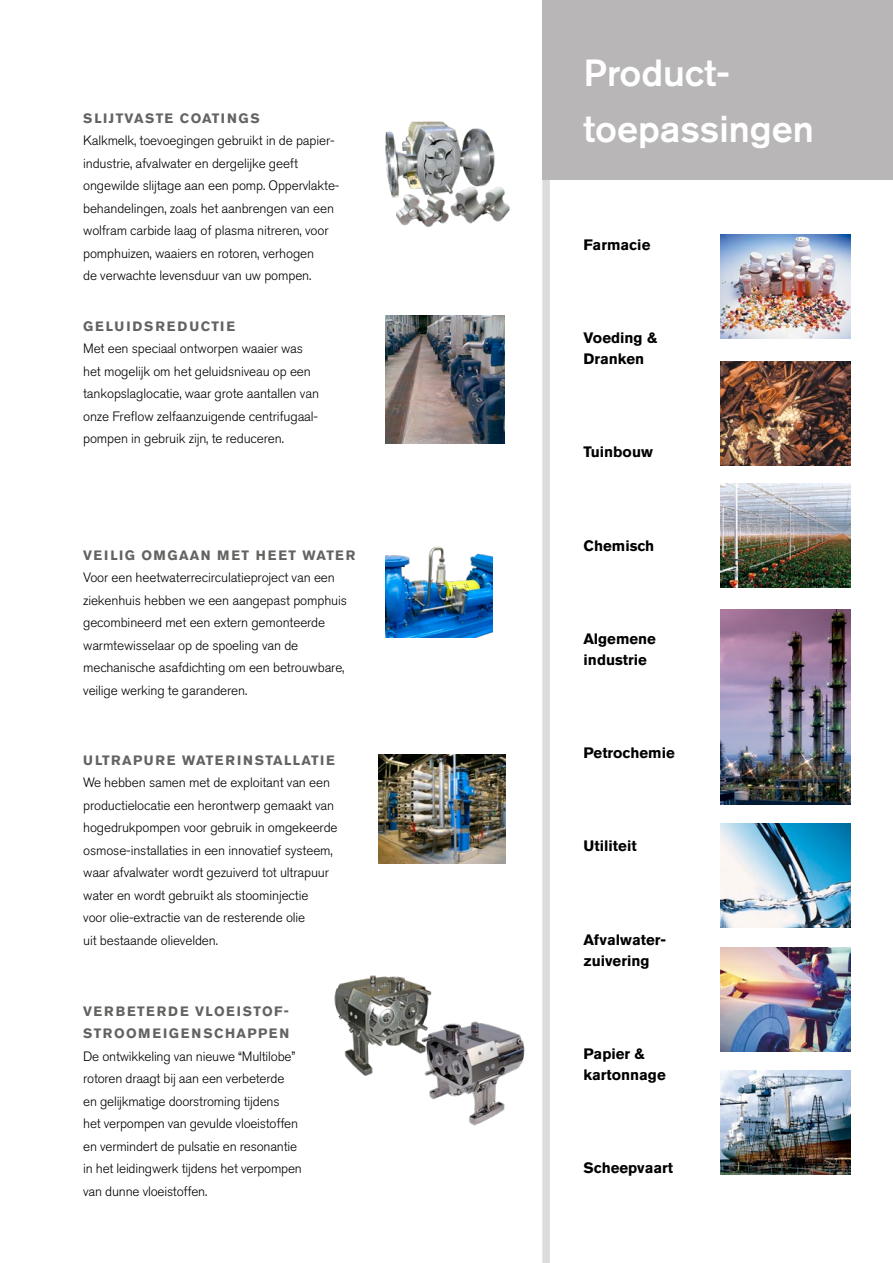
<style>
.page{position:relative;width:893px;height:1263px;background:#fff}
.page>*{position:absolute;margin:0;border:0;box-sizing:border-box;transform-origin:0 0}
.Headline__Large__gre{font:500 37.5px/55.5px "Akzidenz Grotesk Pro";color:#fff}
.Sub-Headline__Black{font:700 15px/21px "Akzidenz Grotesk Pro";color:#000}
.Body_Copy__16pt_Lead{font:300 13.5px/22.5px "Akzidenz Grotesk Pro";letter-spacing:-.01em;color:#000}
.Headline__Large__All{font:700 13.5px/22.5px "Akzidenz Grotesk Pro";letter-spacing:.1em;color:#636362}
.Headline__Large__All-2{font:700 13.5px "Akzidenz Grotesk Pro";letter-spacing:.14em;color:#636362}
</style>
<div class="page">
<div style="left:542px;top:0;width:8px;height:1263px;background:#dcdcdc"></div>
<div style="left:542px;top:0;width:351px;height:180px;background:#b8b6b6"></div>
<img style="left:720px;top:947px;width:131px;height:104px">
<img style="left:720px;top:1070px;width:131px;height:104px">
<img style="left:720px;top:234px;width:131px;height:104px">
<img style="left:720px;top:362px;width:131px;height:104px">
<img style="left:720px;top:483px;width:131px;height:104px">
<img style="left:720px;top:823px;width:131px;height:104px">
<img style="left:720px;top:610px;width:131px;height:194px">
<img style="left:385px;top:122px;width:125px;height:105px">
<img style="left:385px;top:316px;width:119px;height:127px">
<img style="left:386px;top:546px;width:106px;height:91px">
<img style="left:378px;top:755px;width:128px;height:109px">
<img style="left:334px;top:975px;width:98px;height:101px">
<img style="left:420px;top:1021px;width:105px;height:104px">
<p class="Headline__Large__All" style="left:83px;top:107px;width:178px">SLIJTVASTE COATINGS</p>
<p class="Body_Copy__16pt_Lead" style="left:83px;top:129px;width:257px">Kalkmelk, toevoegingen gebruikt in de papier&shy;industrie, afvalwater en dergelijke geeft ongewilde slijtage aan een pomp. Oppervlakte&shy;behandelingen, zoals het aanbrengen van een wolfram carbide laag of plasma nitreren, voor pomphuizen, waaiers en rotoren, verhogen<br>de verwachte levensduur van uw pompen.</p>
<p class="Headline__Large__All-2" style="left:83px;top:317px;width:153px">GELUIDSREDUCTIE</p>
<p class="Body_Copy__16pt_Lead" style="left:83px;top:337px;width:237px">Met een speciaal ontworpen waaier was het mogelijk om het geluidsniveau op een tankopslaglocatie, waar grote aantallen van onze Freflow zelfaanzuigende centrifugaal&shy;pompen in gebruik zijn, te reduceren.</p>
<p class="Headline__Large__All" style="left:83px;top:544px;width:274px">VEILIG OMGAAN MET HEET WATER</p>
<p class="Body_Copy__16pt_Lead" style="left:83px;top:566px;width:265px">Voor een heetwaterrecirculatieproject van een ziekenhuis hebben we een aangepast pomphuis gecombineerd met een extern gemonteerde warmtewisselaar op de spoeling van de mechanische asafdichting om een betrouwbare, veilige werking te garanderen.</p>
<p class="Headline__Large__All" style="left:83px;top:749px;width:253px">ULTRAPURE WATERINSTALLATIE</p>
<p class="Body_Copy__16pt_Lead" style="left:83px;top:771px;width:256px">We hebben samen met de exploitant van een productielocatie een herontwerp gemaakt van hogedrukpompen voor gebruik in omgekeerde osmose-installaties in een innovatief systeem, waar afvalwater wordt gezuiverd tot ultrapuur water en wordt gebruikt als stoominjectie<br>voor olie-extractie van de resterende olie<br>uit bestaande olievelden.</p>
<p class="Headline__Large__All" style="left:83px;top:999px;width:207px">VERBETERDE VLOEISTOF-<br>STROOMEIGENSCHAPPEN</p>
<p class="Body_Copy__16pt_Lead" style="left:83px;top:1044px;width:220px">De ontwikkeling van nieuwe “Multilobe” rotoren draagt bij aan een verbeterde<br>en gelijkmatige doorstroming tijdens<br>het verpompen van gevulde vloeistoffen en vermindert de pulsatie en resonantie in het leidingwerk tijdens het verpompen van dunne vloeistoffen.</p>
<p class="Headline__Large__gre" style="left:584px;top:45px;width:232px">Product&shy;toepassingen</p>
<p class="Sub-Headline__Black" style="left:584px;top:234px;width:68px">Farmacie</p>
<p class="Sub-Headline__Black" style="left:584px;top:327px;width:75px">Voeding &amp;<br>Dranken</p>
<p class="Sub-Headline__Black" style="left:584px;top:441px;width:71px">Tuinbouw</p>
<p class="Sub-Headline__Black" style="left:584px;top:535px;width:72px">Chemisch</p>
<p class="Sub-Headline__Black" style="left:584px;top:628px;width:74px">Algemene industrie</p>
<p class="Sub-Headline__Black" style="left:584px;top:742px;width:93px">Petrochemie</p>
<p class="Sub-Headline__Black" style="left:584px;top:835px;width:55px">Utiliteit</p>
<p class="Sub-Headline__Black" style="left:584px;top:929px;width:84px">Afvalwater&shy;zuivering</p>
<p class="Sub-Headline__Black" style="left:584px;top:1043px;width:84px">Papier &amp; kartonnage</p>
<p class="Sub-Headline__Black" style="left:584px;top:1157px;width:91px">Scheepvaart</p>
</div>
